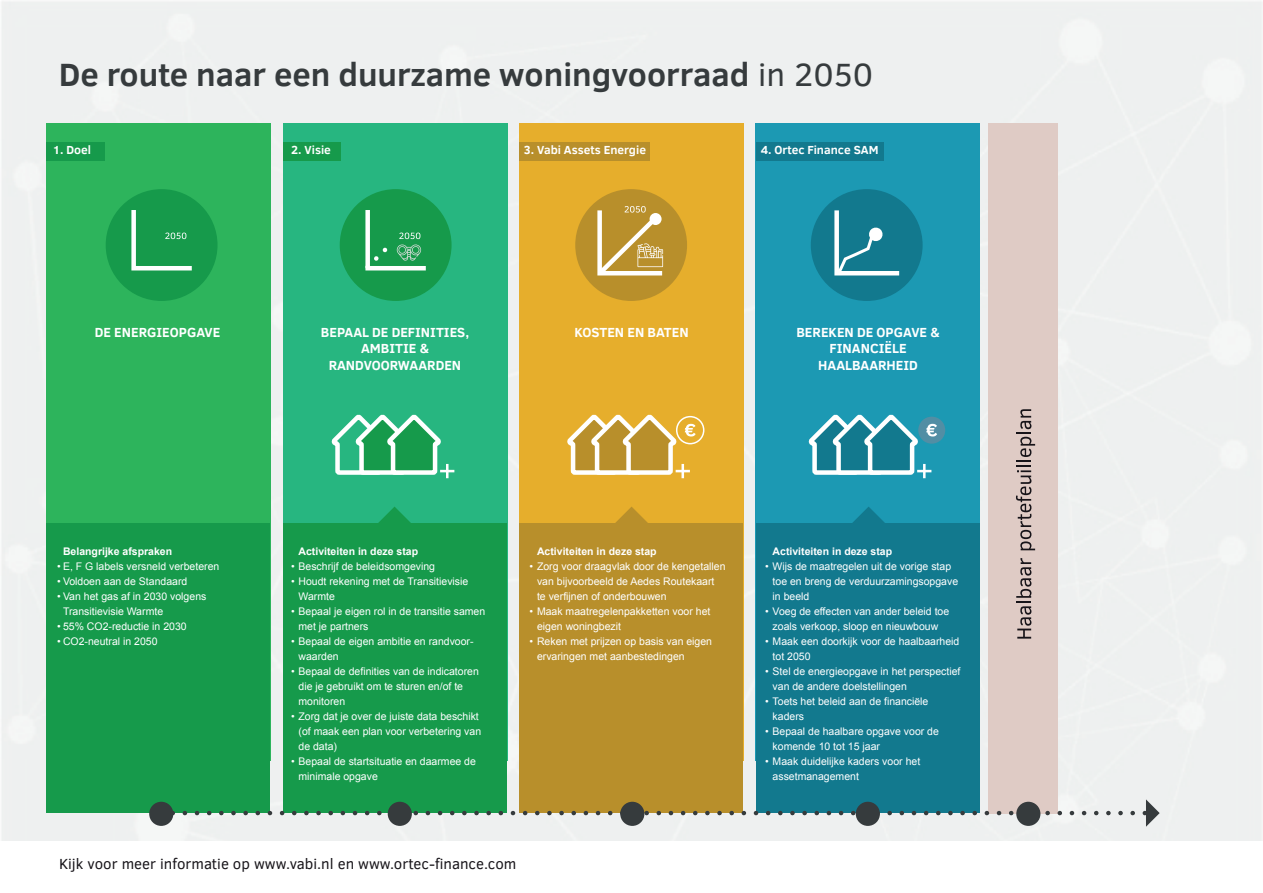
<style>
.page{position:relative;width:1263px;height:893px;background:#fff}
.page>*{position:absolute;margin:0;border:0;box-sizing:border-box;transform-origin:0 0}
.t1{font:700 33px "Clear Sans";color:#363b3d}
.t2{font:15px "Clear Sans";color:#171419}
.t3{font:700 13.5px/16.2px "Clear Sans";color:#fff;text-align:center}
.t4{font:700 12px "Clear Sans";color:#fff}
.t5{font:10.5px/15px "Arial";color:#fff}
.t6{font:700 10.5px "Arial";color:#fff}
.s1{font-weight:400}
</style>
<div class="page">
<div style="left:1px;top:1px;width:1262px;height:840px;background:#eef0f0"></div>
<div style="left:988px;top:123px;width:70px;height:690px;background:#dfcbc5"></div>
<svg style="left:1016px;top:558px;width:15px;height:81px"></svg>
<svg style="left:1016px;top:409px;width:19px;height:141px"></svg>
<div style="left:46px;top:123px;width:225px;height:637px;background:#2db45c"></div>
<div style="left:283px;top:123px;width:224px;height:637px;background:#27b680"></div>
<div style="left:519px;top:123px;width:224px;height:637px;background:#e6ae2c"></div>
<div style="left:756px;top:123px;width:224px;height:637px;background:#1c99b3"></div>
<div style="left:676px;top:416px;width:28px;height:28px;border:2px solid #fff;border-radius:50%"></div>
<div style="left:106px;top:189px;width:112px;height:112px;background:#169a4b;border-radius:50%"></div>
<svg style="left:131px;top:210px;width:61px;height:60px"></svg>
<div style="left:340px;top:189px;width:112px;height:112px;background:#169a4b;border-radius:50%"></div>
<div style="left:575px;top:189px;width:112px;height:112px;background:#b88f2b;border-radius:50%"></div>
<div style="left:811px;top:189px;width:111px;height:112px;background:#12798e;border-radius:50%"></div>
<svg style="left:834px;top:210px;width:66px;height:66px"></svg>
<div style="left:47px;top:524px;width:223px;height:289px;background:#169a4b"></div>
<div style="left:283px;top:524px;width:224px;height:289px;background:#169a4b"></div>
<div style="left:519px;top:524px;width:224px;height:289px;background:#b88f2b"></div>
<div style="left:756px;top:524px;width:224px;height:289px;background:#12798e"></div>
<div style="left:46px;top:143px;width:59px;height:18px;background:#169a4b"></div>
<div style="left:284px;top:143px;width:56px;height:18px;background:#169a4b"></div>
<div style="left:519px;top:143px;width:131px;height:18px;background:#b88f2b"></div>
<svg style="left:378px;top:507px;width:33px;height:17px"></svg>
<svg style="left:615px;top:507px;width:33px;height:17px"></svg>
<svg style="left:852px;top:507px;width:33px;height:17px"></svg>
<div style="left:756px;top:143px;width:128px;height:18px;background:#12798e"></div>
<svg style="left:331px;top:414px;width:123px;height:64px"></svg>
<svg style="left:567px;top:414px;width:129px;height:64px"></svg>
<div style="left:918px;top:417px;width:27px;height:27px;background:#528ea4;border-radius:50%"></div>
<svg style="left:808px;top:414px;width:129px;height:64px"></svg>
<svg style="left:160px;top:799px;width:999px;height:28px"></svg>
<div style="left:149px;top:802px;width:24px;height:24px;background:#363b3d;border-radius:50%"></div>
<div style="left:388px;top:802px;width:24px;height:24px;background:#363b3d;border-radius:50%"></div>
<div style="left:620px;top:802px;width:24px;height:24px;background:#363b3d;border-radius:50%"></div>
<div style="left:856px;top:802px;width:24px;height:24px;background:#363b3d;border-radius:50%"></div>
<div style="left:1016px;top:802px;width:24px;height:24px;background:#363b3d;border-radius:50%"></div>
<svg style="left:365px;top:210px;width:61px;height:61px"></svg>
<svg style="left:597px;top:206px;width:67px;height:70px"></svg>
<h1 class="t1" style="left:59px;top:50px;width:815px">De route naar een duurzame woningvoorraad <span class="s1">in 2050</span></h1>
<p class="t4" style="left:53px;top:142px;width:40px">1. Doel</p>
<p class="t4" style="left:291px;top:142px;width:41px">2. Visie</p>
<p class="t4" style="left:524px;top:142px;width:124px">3. Vabi Assets Energie</p>
<p class="t4" style="left:761px;top:142px;width:119px">4. Ortec Finance SAM</p>
<p class="t3" style="left:95px;top:324px;width:127px">DE ENERGIEOPGAVE</p>
<p class="t6" style="left:63px;top:544px;width:111px">Belangrijke afspraken</p>
<p class="t5" style="left:57px;top:558px;width:164px">• E, F G labels versneld verbeteren</p>
<p class="t5" style="left:57px;top:573px;width:132px">• Voldoen aan de Standaard</p>
<p class="t5" style="left:63px;top:588px;width:145px;text-indent:-6px">• Van het gas af in 2030 volgens<br>Transitievisie Warmte</p>
<p class="t5" style="left:57px;top:619px;width:131px">• 55% CO2-reductie in 2030</p>
<p class="t5" style="left:57px;top:634px;width:102px">• CO2-neutral in 2050</p>
<p class="t3" style="left:321px;top:324px;width:150px">BEPAAL DE DEFINITIES,<br>AMBITIE &amp;<br>RANDVOORWAARDEN</p>
<p class="t3" style="left:574px;top:324px;width:116px">KOSTEN EN BATEN</p>
<p class="t3" style="left:796px;top:324px;width:145px">BEREKEN DE OPGAVE &amp;<br>FINANCIËLE<br>HAALBAARHEID</p>
<p class="t6" style="left:298px;top:544px;width:121px">Activiteiten in deze stap</p>
<p class="t5" style="left:298px;top:588px;width:38px">Warmte</p>
<p class="t5" style="left:298px;top:619px;width:72px">met je partners</p>
<p class="t5" style="left:298px;top:649px;width:42px">waarden</p>
<p class="t5" style="left:298px;top:679px;width:166px">die je gebruikt om te sturen en/of te monitoren</p>
<p class="t5" style="left:298px;top:724px;width:184px">(of maak een plan voor verbetering van de data)</p>
<p class="t5" style="left:298px;top:769px;width:81px">minimale opgave</p>
<p class="t5" style="left:291px;top:558px;width:146px">• Beschrijf de beleidsomgeving</p>
<p class="t5" style="left:291px;top:573px;width:179px">• Houdt rekening met de Transitievisie</p>
<p class="t5" style="left:291px;top:604px;width:196px">• Bepaal je eigen rol in de transitie samen</p>
<p class="t5" style="left:291px;top:634px;width:184px">• Bepaal de eigen ambitie en randvoor-</p>
<p class="t5" style="left:291px;top:664px;width:189px">• Bepaal de definities van de indicatoren</p>
<p class="t5" style="left:291px;top:709px;width:189px">• Zorg dat je over de juiste data beschikt</p>
<p class="t5" style="left:291px;top:754px;width:186px">• Bepaal de startsituatie en daarmee de</p>
<p class="t6" style="left:537px;top:544px;width:121px">Activiteiten in deze stap</p>
<p class="t5" style="left:537px;top:558px;width:190px;text-indent:-7px">• Zorg voor draagvlak door de kengetallen van bijvoorbeeld de Aedes Routekaart te verfijnen of onderbouwen</p>
<p class="t5" style="left:537px;top:604px;width:175px;text-indent:-7px">• Maak maatregelenpakketten voor het eigen woningbezit</p>
<p class="t5" style="left:537px;top:634px;width:177px;text-indent:-7px">• Reken met prijzen op basis van eigen ervaringen met aanbestedingen</p>
<p class="t6" style="left:773px;top:544px;width:121px">Activiteiten in deze stap</p>
<p class="t5" style="left:773px;top:559px;width:187px;text-indent:-7px">• Wijs de maatregelen uit de vorige stap toe en breng de verduurzamingsopgave in beeld</p>
<p class="t5" style="left:765px;top:604px;width:186px;text-align:center">• Voeg de effecten van ander beleid toe zoals verkoop, sloop en nieuwbouw</p>
<p class="t5" style="left:773px;top:634px;width:188px;text-indent:-7px">• Maak een doorkijk voor de haalbaarheid tot 2050</p>
<p class="t5" style="left:773px;top:664px;width:189px;text-indent:-7px">• Stel de energieopgave in het perspectief van de andere doelstellingen</p>
<p class="t5" style="left:773px;top:694px;width:157px;text-indent:-7px">• Toets het beleid aan de financiële kaders</p>
<p class="t5" style="left:773px;top:724px;width:168px;text-indent:-7px">• Bepaal de haalbare opgave voor de komende 10 tot 15 jaar</p>
<p class="t5" style="left:773px;top:754px;width:149px;text-indent:-7px">• Maak duidelijke kaders voor het assetmanagement</p>
<h2 class="t2" style="left:59px;top:854px;width:459px">Kijk voor meer informatie op www.vabi.nl en www.ortec-finance.com</h2>
</div>
